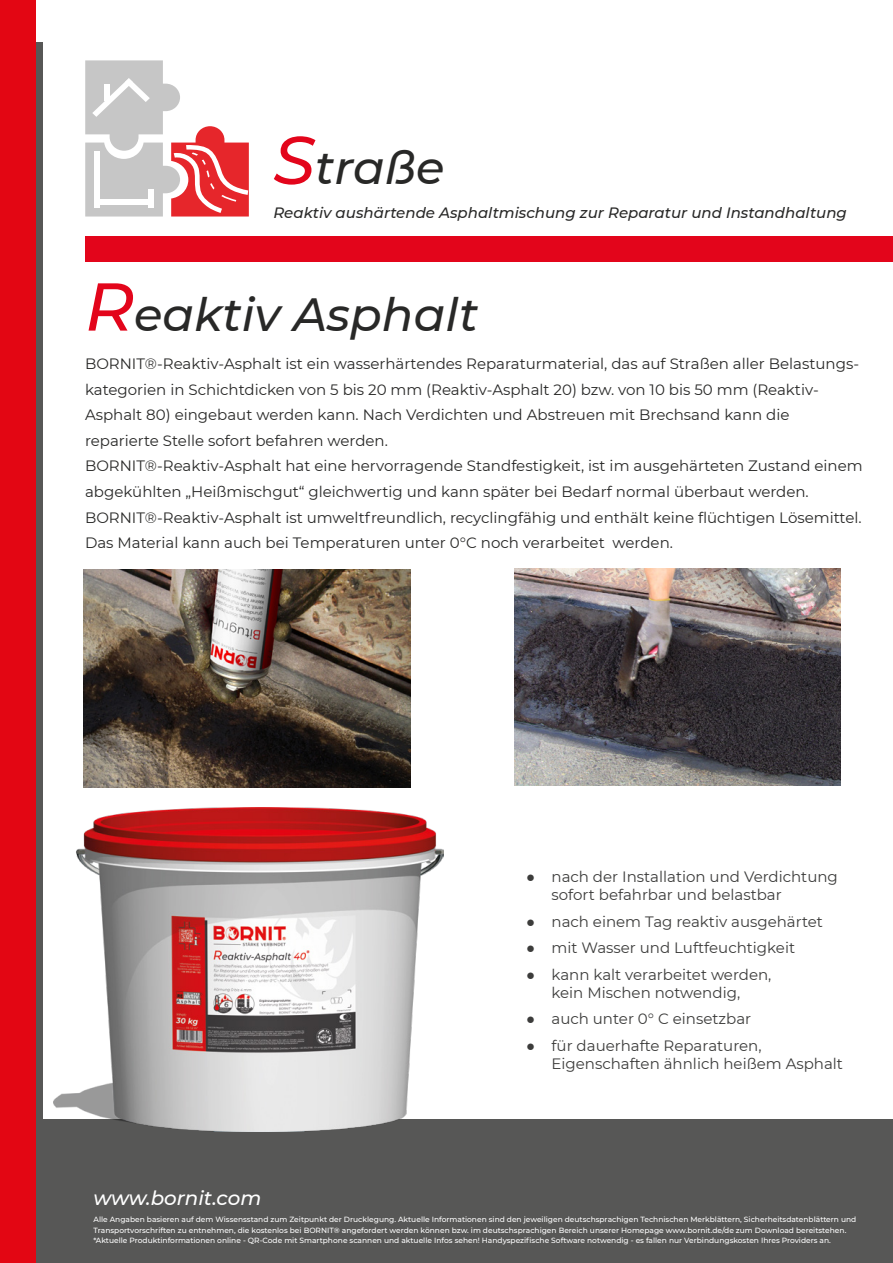
<style>
.page{position:relative;width:893px;height:1263px;background:#fff}
.page>*{position:absolute;margin:0;border:0;box-sizing:border-box;transform-origin:0 0}
.t1{font:italic 500 46.5px "Montserrat";color:#282827}
.t2{font:italic 500 19.8px "Montserrat";color:#fff}
.t3{font:15px/25.5px "Montserrat";color:#282827}
.t4{font:15px/18px "Montserrat";color:#3c3c3b}
.t5{font:italic 500 15px "Montserrat";color:#282827}
.t6{font:500 7.5px/10.5px "Montserrat";color:#fff}
.s1{font-size:67.5px;color:#e3051b}
.s2{font-family:"Arial";font-weight:700}
</style>
<div class="page">
<div style="left:35px;top:1119px;width:858px;height:144px;background:#575756"></div>
<svg style="left:85px;top:60px;width:164px;height:156px"></svg>
<div style="left:104px;top:85px;width:6px;height:16px;background:#fff"></div>
<div style="left:85px;top:236px;width:808px;height:25px;background:#e3051b"></div>
<div style="left:0;top:42px;width:42px;height:1221px;background:#575756"></div>
<div style="left:0;top:0;width:36px;height:1263px;background:#e30613"></div>
<img style="left:54px;top:807px;width:389px;height:324px">
<img style="left:84px;top:569px;width:326px;height:219px">
<img style="left:515px;top:569px;width:325px;height:217px">
<h1 class="t1" style="left:273px;top:135px;width:173px"><span class="s1">S</span>traße</h1>
<p class="t5" style="left:273px;top:202px;width:575px">Reaktiv aushärtende Asphaltmischung zur Reparatur und Instandhaltung</p>
<h1 class="t1" style="left:85px;top:282px;width:395px"><span class="s1">R</span>eaktiv Asphalt</h1>
<p class="t3" style="left:85px;top:351px;width:779px">BORNIT®-Reaktiv-Asphalt ist ein wasserhärtendes Reparaturmaterial, das auf Straßen aller Belastungs&shy;kategorien in Schichtdicken von 5 bis 20 mm (Reaktiv-Asphalt 20) bzw. von 10 bis 50 mm (Reaktiv-Asphalt 80) eingebaut werden kann. Nach Verdichten und Abstreuen mit Brechsand kann die reparierte Stelle sofort befahren werden.<br>BORNIT®-Reaktiv-Asphalt hat eine hervorragende Standfestigkeit, ist im ausgehärteten Zustand einem abgekühlten „Heißmischgut“ gleichwertig und kann später bei Bedarf normal überbaut werden.<br>BORNIT®-Reaktiv-Asphalt ist umweltfreundlich, recyclingfähig und enthält keine flüchtigen Lösemittel.<br>Das Material kann auch bei Temperaturen unter 0°C noch verarbeitet werden.</p>
<p class="t4" style="left:551px;top:867px;width:288px;text-indent:-26px"><span class="s2">●</span> nach der Installation und Verdichtung sofort befahrbar und belastbar</p>
<p class="t4" style="left:526px;top:912px;width:298px"><span class="s2">●</span> nach einem Tag reaktiv ausgehärtet</p>
<p class="t4" style="left:526px;top:938px;width:271px"><span class="s2">●</span> mit Wasser und Luftfeuchtigkeit</p>
<p class="t4" style="left:526px;top:965px;width:247px;text-align:center"><span class="s2">●</span> kann kalt verarbeitet werden, kein Mischen notwendig,</p>
<p class="t4" style="left:526px;top:1009px;width:227px"><span class="s2">●</span> auch unter 0° C einsetzbar</p>
<p class="t4" style="left:551px;top:1036px;width:293px;text-indent:-26px"><span class="s2">●</span> für dauerhafte Reparaturen,<br>Eigenschaften ähnlich heißem Asphalt</p>
<h2 class="t2" style="left:94px;top:1184px;width:169px">www.bornit.com</h2>
<p class="t6" style="left:94px;top:1214px;width:764px">Alle Angaben basieren auf dem Wissensstand zum Zeitpunkt der Drucklegung. Aktuelle Informationen sind den jeweiligen deutschsprachigen Technischen Merkblättern, Sicherheitsdatenblättern und<br>Transportvorschriften zu entnehmen, die kostenlos bei BORNIT® angefordert werden können bzw. im deutschsprachigen Bereich unserer Homepage www.bornit.de/de zum Download bereitstehen. *Aktuelle Produktinformationen online - QR-Code mit Smartphone scannen und aktuelle Infos sehen! Handyspezifische Software notwendig - es fallen nur Verbindungskosten Ihres Providers an.</p>
</div>
